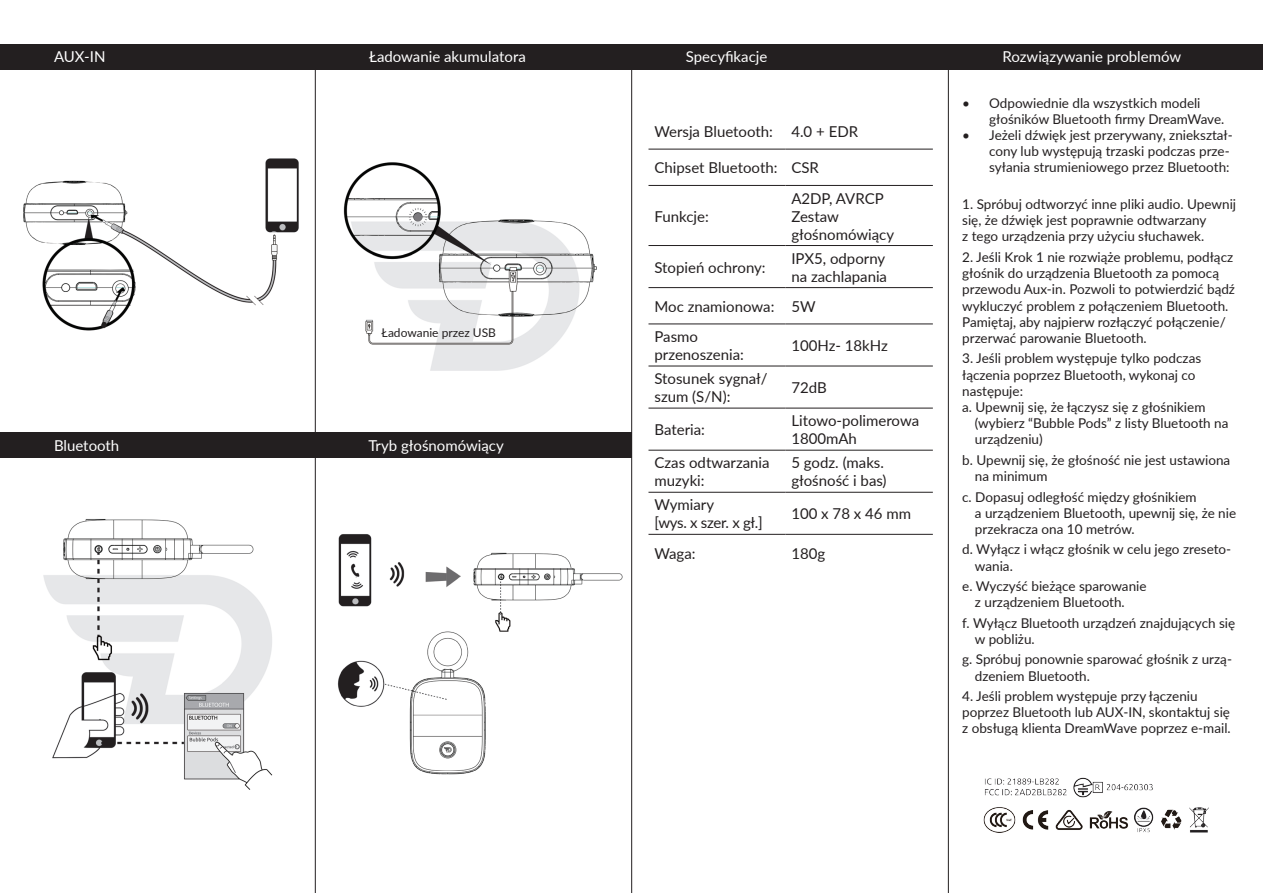
<style>
.page{position:relative;width:1263px;height:893px;background:#fff}
.page>*{position:absolute;margin:0;border:0;box-sizing:border-box;transform-origin:0 0}
.t1{font:15px/18px "Lato";color:#231f20}
.t2{font:15px "Lato";color:#fff}
.t3{font:15px "Lato";letter-spacing:-.02em;color:#231f20}
.t4{font:13.5px/16.2px "Lato";color:#231f20}
.t5{font:12px "Lato";color:#231f20}
</style>
<div class="page">
<img style="left:337px;top:534px;width:286px;height:241px">
<img style="left:23px;top:158px;width:276px;height:173px">
<div style="left:0;top:44px;width:1263px;height:26px;background:#231f20"></div>
<div style="left:0;top:433px;width:632px;height:25px;background:#231f20"></div>
<img style="left:343px;top:162px;width:254px;height:209px">
<img style="left:43px;top:519px;width:230px;height:271px">
<hr style="left:648px;top:149px;width:137px;height:1px;background:#231f20">
<hr style="left:785px;top:149px;width:148px;height:1px;background:#231f20">
<hr style="left:648px;top:185px;width:137px;height:1px;background:#231f20">
<hr style="left:785px;top:185px;width:148px;height:1px;background:#231f20">
<hr style="left:648px;top:245px;width:137px;height:1px;background:#231f20">
<hr style="left:785px;top:245px;width:148px;height:1px;background:#231f20">
<hr style="left:648px;top:287px;width:137px;height:1px;background:#231f20">
<hr style="left:785px;top:287px;width:148px;height:1px;background:#231f20">
<hr style="left:648px;top:324px;width:137px;height:1px;background:#231f20">
<hr style="left:785px;top:324px;width:148px;height:1px;background:#231f20">
<hr style="left:648px;top:366px;width:137px;height:1px;background:#231f20">
<hr style="left:785px;top:366px;width:148px;height:1px;background:#231f20">
<hr style="left:648px;top:408px;width:137px;height:1px;background:#231f20">
<hr style="left:785px;top:408px;width:148px;height:1px;background:#231f20">
<hr style="left:648px;top:450px;width:137px;height:1px;background:#231f20">
<hr style="left:785px;top:450px;width:148px;height:1px;background:#231f20">
<hr style="left:648px;top:492px;width:137px;height:1px;background:#231f20">
<hr style="left:785px;top:492px;width:148px;height:1px;background:#231f20">
<hr style="left:648px;top:534px;width:137px;height:1px;background:#231f20">
<hr style="left:785px;top:534px;width:148px;height:1px;background:#231f20">
<hr style="left:315px;top:55px;width:1px;height:838px;background:#231f20">
<hr style="left:631px;top:50px;width:1px;height:843px;background:#231f20">
<hr style="left:948px;top:45px;width:1px;height:848px;background:#231f20">
<img style="left:983px;top:777px;width:226px;height:56px">
<p class="t2" style="left:54px;top:46px;width:53px">AUX-IN</p>
<p class="t2" style="left:54px;top:434px;width:67px">Bluetooth</p>
<p class="t2" style="left:369px;top:46px;width:158px">Ładowanie akumulatora</p>
<p class="t2" style="left:686px;top:46px;width:83px">Specyfikacje</p>
<p class="t2" style="left:1002px;top:46px;width:180px">Rozwiązywanie problemów</p>
<p class="t4" style="left:989px;top:94px;width:237px;text-indent:-27px">• Odpowiednie dla wszystkich modeli głośników Bluetooth firmy DreamWave.</p>
<p class="t4" style="left:989px;top:126px;width:245px;text-indent:-27px">• Jeżeli dźwięk jest przerywany, zniekształ&shy;cony lub występują trzaski podczas prze&shy;syłania strumieniowego przez Bluetooth:</p>
<p class="t4" style="left:962px;top:195px;width:275px">1. Spróbuj odtworzyć inne pliki audio. Upewnij się, że dźwięk jest poprawnie odtwarzany<br>z tego urządzenia przy użyciu słuchawek.</p>
<p class="t4" style="left:962px;top:248px;width:274px">2. Jeśli Krok 1 nie rozwiąże problemu, podłącz głośnik do urządzenia Bluetooth za pomocą przewodu Aux-in. Pozwoli to potwierdzić bądź wykluczyć problem z połączeniem Bluetooth.<br>Pamiętaj, aby najpierw rozłączyć połączenie/ przerwać parowanie Bluetooth.</p>
<p class="t4" style="left:962px;top:350px;width:240px">3. Jeśli problem występuje tylko podczas łączenia poprzez Bluetooth, wykonaj co następuje:</p>
<p class="t4" style="left:975px;top:398px;width:255px;text-indent:-13px">a. Upewnij się, że łączysz się z głośnikiem (wybierz “Bubble Pods” z listy Bluetooth na urządzeniu)</p>
<p class="t4" style="left:975px;top:451px;width:257px;text-indent:-13px">b. Upewnij się, że głośność nie jest ustawiona na minimum</p>
<p class="t4" style="left:975px;top:488px;width:263px;text-indent:-13px">c. Dopasuj odległość między głośnikiem<br>a urządzeniem Bluetooth, upewnij się, że nie przekracza ona 10 metrów.</p>
<p class="t4" style="left:975px;top:541px;width:258px;text-indent:-13px">d. Wyłącz i włącz głośnik w celu jego zreseto&shy;wania.</p>
<p class="t4" style="left:975px;top:577px;width:173px;text-indent:-13px">e. Wyczyść bieżące sparowanie z urządzeniem Bluetooth.</p>
<p class="t4" style="left:975px;top:614px;width:262px;text-indent:-13px">f. Wyłącz Bluetooth urządzeń znajdujących się w pobliżu.</p>
<p class="t4" style="left:975px;top:651px;width:259px;text-indent:-13px">g. Spróbuj ponownie sparować głośnik z urzą&shy;dzeniem Bluetooth.</p>
<p class="t4" style="left:962px;top:687px;width:270px">4. Jeśli problem występuje przy łączeniu poprzez Bluetooth lub AUX-IN, skontaktuj się z obsługą klienta DreamWave poprzez e-mail.</p>
<p class="t1" style="left:654px;top:122px;width:120px">Wersja Bluetooth:</p>
<p class="t1" style="left:791px;top:122px;width:68px">4.0 + EDR</p>
<p class="t1" style="left:654px;top:158px;width:124px">Chipset Bluetooth:</p>
<p class="t1" style="left:791px;top:158px;width:29px">CSR</p>
<p class="t1" style="left:654px;top:206px;width:56px">Funkcje:</p>
<p class="t1" style="left:791px;top:188px;width:94px">A2DP, AVRCP</p>
<p class="t1" style="left:791px;top:206px;width:49px">Zestaw</p>
<p class="t1" style="left:791px;top:224px;width:104px">głośnomówiący</p>
<p class="t1" style="left:791px;top:248px;width:95px">IPX5, odporny</p>
<p class="t1" style="left:791px;top:266px;width:97px">na zachlapania</p>
<p class="t1" style="left:654px;top:257px;width:113px">Stopień ochrony:</p>
<p class="t1" style="left:654px;top:297px;width:121px">Moc znamionowa:</p>
<p class="t1" style="left:791px;top:297px;width:26px">5W</p>
<p class="t1" style="left:654px;top:327px;width:45px">Pasmo</p>
<p class="t1" style="left:654px;top:345px;width:91px">przenoszenia:</p>
<p class="t5" style="left:382px;top:324px;width:116px">Ładowanie przez USB</p>
<p class="t1" style="left:791px;top:336px;width:98px">100Hz- 18kHz</p>
<p class="t1" style="left:654px;top:369px;width:115px">Stosunek sygnał/ szum (S/N):</p>
<p class="t1" style="left:791px;top:378px;width:37px">72dB</p>
<p class="t1" style="left:654px;top:420px;width:52px">Bateria:</p>
<p class="t1" style="left:791px;top:411px;width:129px">Litowo-polimerowa<br>1800mAh</p>
<p class="t1" style="left:654px;top:453px;width:117px">Czas odtwarzania muzyki:</p>
<p class="t1" style="left:791px;top:453px;width:94px">5 godz. (maks.</p>
<p class="t2" style="left:368px;top:434px;width:137px">Tryb głośnomówiący</p>
<p class="t1" style="left:791px;top:471px;width:97px">głośność i bas)</p>
<p class="t1" style="left:654px;top:495px;width:61px">Wymiary</p>
<p class="t3" style="left:654px;top:512px;width:110px">[wys. x szer. x gł.]</p>
<p class="t1" style="left:791px;top:504px;width:121px">100 x 78 x 46 mm</p>
<p class="t1" style="left:654px;top:543px;width:43px">Waga:</p>
<p class="t1" style="left:791px;top:543px;width:35px">180g</p>
</div>
